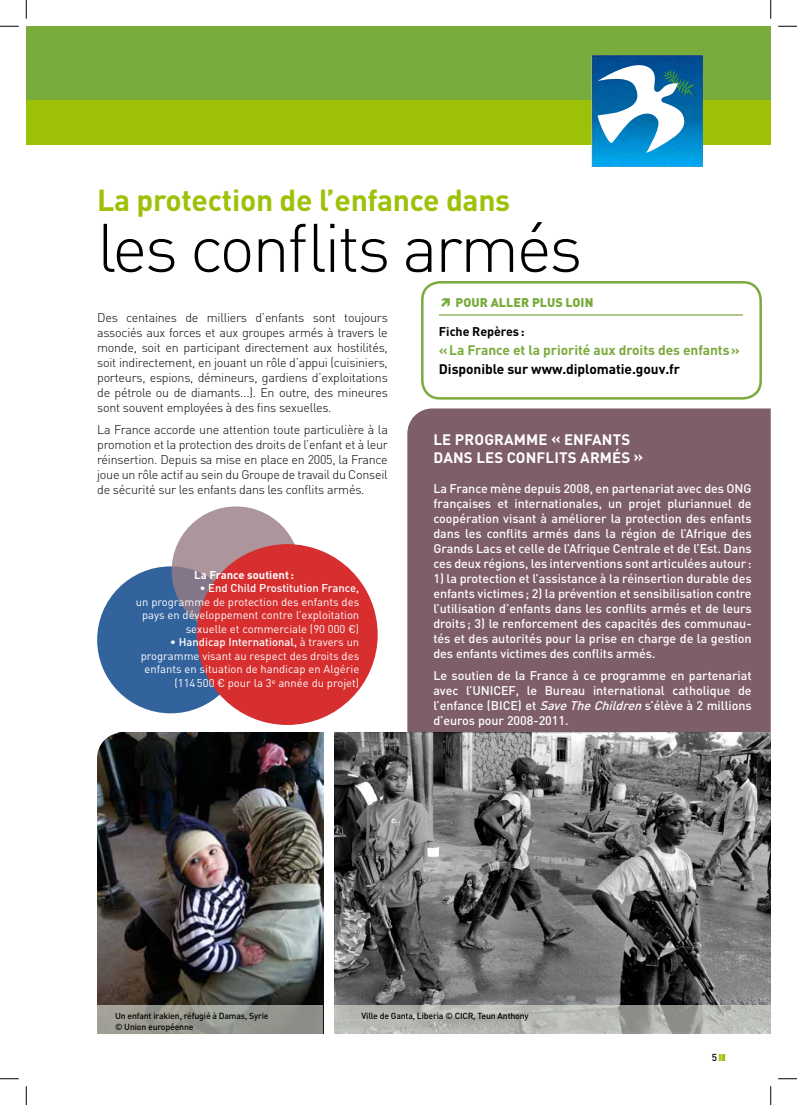
<style>
.page{position:relative;width:797px;height:1105px;background:#fff}
.page>*{position:absolute;margin:0;border:0;box-sizing:border-box;transform-origin:0 0}
.t1{font:300 67.5px "DIN Pro";letter-spacing:-.04em;color:#000}
.t2{font:700 30px "DIN Pro";color:#9dc107}
.t3{font:700 15px/18.8px "DIN Pro";letter-spacing:.01em;color:#fff}
.t4{font:700 13.75px "DIN Pro";letter-spacing:-.005em;color:#7aab3d}
.t5{font:700 13.75px "DIN Pro";letter-spacing:-.005em;color:#000}
.t6{font:500 12.5px/15px "DIN Pro";letter-spacing:-.005em;color:#fff;text-align:justify}
.t7{font:300 12.5px/15px "DIN Pro";letter-spacing:-.02em;color:#000;text-align:justify}
.t8{font:900 12.5px "DIN Pro";letter-spacing:.005em;color:#7aab3d}
.t9{font:700 12.5px "DIN Pro";color:#000}
.t10{font:11.25px/13.5px "DIN Pro";color:#fff;text-align:right}
.t11{font:500 11.25px "DIN Pro";color:#fff}
.t12{font:700 11.25px "DIN Pro";color:#fff}
.t13{font:500 10px "DIN";color:#000}
.t14{font:500 8.75px "DIN Pro";letter-spacing:-.02em;color:#000}
.s1{font-weight:500}
.s2{font-style:italic}
.s3{color:#9dc107}
</style>
<div class="page">
<div style="left:26px;top:26px;width:744px;height:76px;background:#7aab3d"></div>
<div style="left:26px;top:100px;width:744px;height:44px;background:#9dc107"></div>
<img style="left:591px;top:55px;width:112px;height:112px">
<svg style="left:597px;top:56px;width:98px;height:97px;background:#569bc5"></svg>
<img style="left:97px;top:733px;width:226px;height:272px">
<div style="left:407px;top:408px;width:363px;height:325px;background:#7e5e67"></div>
<svg style="left:382px;top:384px;width:50px;height:49px"></svg>
<img style="left:334px;top:733px;width:436px;height:272px">
<svg style="left:334px;top:1005px;width:436px;height:29px;background:#b2b5af"></svg>
<svg style="left:97px;top:1005px;width:226px;height:29px;background:#989990"></svg>
<hr style="left:439px;top:314px;width:304px;height:2px;background:#7aab3d">
<div style="left:421px;top:281px;width:341px;height:119px;border:2px solid #7aab3d;border-radius:18px"></div>
<div style="left:97px;top:566px;width:147px;height:147px;background:#33639d;border-radius:50%"></div>
<svg style="left:172px;top:506px;width:128px;height:129px;background:#a48f98"></svg>
<div style="left:197px;top:544px;width:180px;height:181px;background:#d72e2f;border-radius:50%"></div>
<svg style="left:72px;top:708px;width:50px;height:49px"></svg>
<svg style="left:0;top:25px;width:19px;height:2px"></svg>
<svg style="left:778px;top:25px;width:19px;height:2px"></svg>
<svg style="left:0;top:1078px;width:19px;height:1px"></svg>
<svg style="left:778px;top:1078px;width:19px;height:1px"></svg>
<svg style="left:25px;top:0;width:2px;height:19px"></svg>
<svg style="left:25px;top:1086px;width:2px;height:19px"></svg>
<svg style="left:770px;top:0;width:1px;height:19px"></svg>
<svg style="left:770px;top:1086px;width:1px;height:19px"></svg>
<h2 class="t2" style="left:97px;top:179px;width:414px">La protection de l’enfance dans</h2>
<h1 class="t1" style="left:97px;top:202px;width:487px">les conflits armés</h1>
<p class="t7" style="left:97px;top:309px;width:292px">Des centaines de milliers d’enfants sont toujours associés aux forces et aux groupes armés à travers le monde, soit en participant directement aux hostilités, soit indirectement, en jouant un rôle d’appui (cuisiniers, porteurs, espions, démineurs, gardiens d’exploitations de pétrole ou de diamants...). En outre, des mineures sont souvent employées à des fins sexuelles.</p>
<p class="t7" style="left:97px;top:421px;width:292px">La France accorde une attention toute particulière à la promotion et la protection des droits de l’enfant et à leur réinsertion. Depuis sa mise en place en 2005, la France joue un rôle actif au sein du Groupe de travail du Conseil de sécurité sur les enfants dans les conflits armés.</p>
<p class="t12" style="left:194px;top:567px;width:101px">La France soutient:</p>
<p class="t11" style="left:200px;top:580px;width:161px">• End Child Prostitution France,</p>
<p class="t10" style="left:136px;top:594px;width:225px">un programme de protection des enfants des pays en développement contre l’exploitation sexuelle et commerciale (90 000 €)</p>
<p class="t10" style="left:141px;top:635px;width:220px"><span class="s1">• Handicap International,</span> à travers un programme visant au respect des droits des enfants en situation de handicap en Algérie (114500 € pour la 3<sup>e</sup> année du projet)</p>
<p class="t8" style="left:455px;top:294px;width:139px">POUR ALLER PLUS LOIN</p>
<p class="t9" style="left:439px;top:323px;width:87px">Fiche Repères:</p>
<p class="t4" style="left:439px;top:341px;width:302px">«La France et la priorité aux droits des enfants»</p>
<p class="t5" style="left:439px;top:359px;width:243px">Disponible sur www.diplomatie.gouv.fr</p>
<p class="t3" style="left:433px;top:429px;width:198px">Le Programm e « Enfants dans les conflits armé</p>
<p class="t3" style="left:621px;top:448px;width:23px">s »</p>
<p class="t6" style="left:433px;top:480px;width:320px">La France mène depuis 2008, en partenariat avec des ONG françaises et internationales, un projet pluriannuel de coopération visant à améliorer la protection des enfants dans les conflits armés dans la région de l’Afrique des Grands Lacs et celle de l’Afrique Centrale et de l’Est. Dans ces deux régions, les interventions sont articulées autour :</p>
<p class="t6" style="left:433px;top:570px;width:320px">1) la protection et l’assistance à la réinsertion durable des enfants victimes; 2) la prévention et sensibilisation contre l’utilisation d’enfants dans les conflits armés et de leurs droits; 3) le renforcement des capacités des communau&shy;tés et des autorités pour la prise en charge de la gestion des enfants victimes des conflits armés.</p>
<p class="t6" style="left:433px;top:667px;width:320px">Le soutien de la France à ce programme en partenariat avec l’UNICEF, le Bureau international catholique de l’enfance (BICE) et <span class="s2">SaveTheChildren</span>s’élève à 2 millions d’euros pour 2008-2011.</p>
<p class="t14" style="left:115px;top:1010px;width:155px">Un enfant irakien, réfugié à Damas, Syrie</p>
<p class="t14" style="left:361px;top:1010px;width:169px">Ville de Ganta, Liberia © CICR, Teun Anthony</p>
<p class="t14" style="left:115px;top:1021px;width:80px">© Union européenne</p>
<p class="t13" style="left:711px;top:1051px;width:16px">5<span class="s3">❙❚</span></p>
</div>
